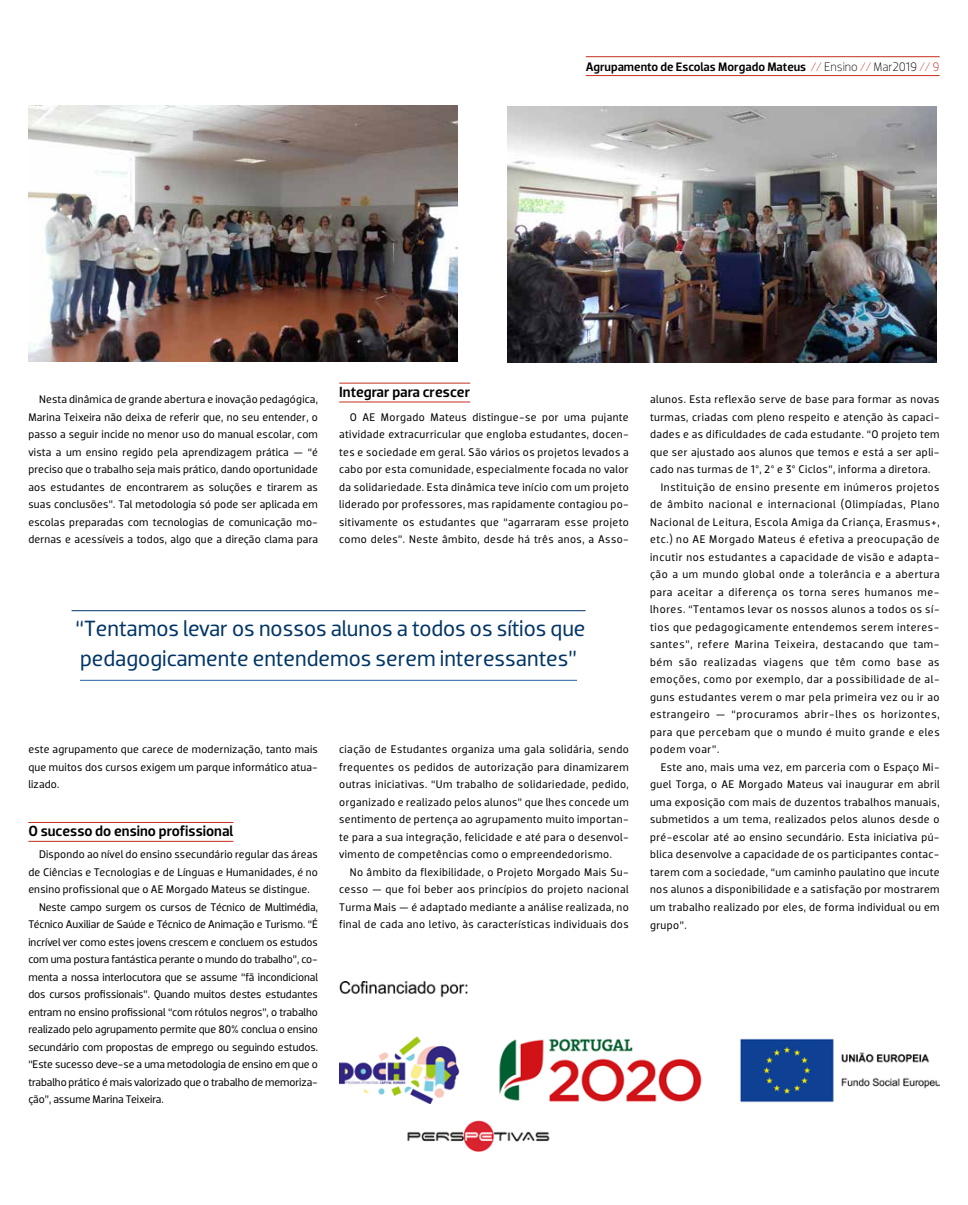
<style>
.page{position:relative;width:968px;height:1205px;background:#fff}
.page>*{position:absolute;margin:0;border:0;box-sizing:border-box;transform-origin:0 0}
.t1{font:22.5px/30px "Dobra";color:#003566}
.t2{font:500 15px "Dobra";color:#000}
.t3{font:500 12.5px "Dobra";color:#000}
.t4{font:11.25px/17.5px "Dobra";letter-spacing:.035em;color:#000;text-align:justify}
.t5{font:11.25px "Dobra";letter-spacing:.06em;color:#000}
.t6{font:11.25px "Dobra";color:#000}
.t7{font:11.25px "Dobra";letter-spacing:-.005em;color:#000}
.t8{font:11.25px "Dobra";letter-spacing:.055em;color:#000}
.s1{font-weight:300;color:#c32f1f}
.s2{font-weight:300}
</style>
<div class="page">
<hr style="left:585px;top:75px;width:354px;height:1px;background:#c32f1f">
<hr style="left:585px;top:56px;width:354px;height:1px;background:#c32f1f">
<img style="left:407px;top:1121px;width:143px;height:31px">
<hr style="left:28px;top:841px;width:205px;height:1px;background:#c32f1f">
<hr style="left:28px;top:822px;width:205px;height:1px;background:#c32f1f">
<hr style="left:339px;top:402px;width:131px;height:1px;background:#c32f1f">
<hr style="left:339px;top:383px;width:131px;height:1px;background:#c32f1f">
<img style="left:339px;top:981px;width:600px;height:122px">
<img style="left:28px;top:106px;width:429px;height:256px">
<img style="left:507px;top:106px;width:429px;height:257px">
<hr style="left:72px;top:610px;width:513px;height:1px;background:#003566">
<hr style="left:80px;top:680px;width:497px;height:1px;background:#2363a3">
<p class="t3" style="left:585px;top:59px;width:355px">Agrupamento de Escolas Morgado Mateus <span class="s1">//</span> <span class="s2">Ensino</span> <span class="s1">//</span> <span class="s2">Mar2019</span> <span class="s1">// 9</span></p>
<p class="t4" style="left:28px;top:391px;width:291px;text-indent:11px">Nesta dinâmica de grande abertura e inovação pedagógica, Marina Teixeira não deixa de referir que, no seu entender, o passo a seguir incide no menor uso do manual escolar, com vista a um ensino regido pela aprendizagem prática — “é preciso que o trabalho seja mais prático, dando oportunidade aos estudantes de encontrarem as soluções e tirarem as suas conclusões”. Tal metodologia só pode ser aplicada em escolas preparadas com tecnologias de comunicação mo&shy;dernas e acessíveis a todos, algo que a direção clama para</p>
<h2 class="t2" style="left:339px;top:383px;width:132px">Integrar para crescer</h2>
<p class="t4" style="left:339px;top:408px;width:291px;text-indent:11px">O AE Morgado Mateus distingue-se por uma pujante atividade extracurricular que engloba estudantes, docen&shy;tes e sociedade em geral. São vários os projetos levados a cabo por esta comunidade, especialmente focada no valor da solidariedade. Esta dinâmica teve início com um projeto liderado por professores, mas rapidamente contagiou po&shy;sitivamente os estudantes que “agarraram esse projeto como deles”. Neste âmbito, desde há três anos, a Asso-</p>
<h1 class="t1" style="left:76px;top:613px;width:511px">“Tentamos levar os nossos alunos a todos os sítios que pedagogicamente entendemos serem interessantes”</h1>
<p class="t4" style="left:28px;top:741px;width:291px">este agrupamento que carece de modernização, tanto mais que muitos dos cursos exigem um parque informático atua&shy;lizado.</p>
<h2 class="t2" style="left:28px;top:822px;width:206px">O sucesso do ensino profissional</h2>
<p class="t4" style="left:39px;top:846px;width:280px">Dispondo ao nível do ensino ssecundário regular das áreas</p>
<p class="t4" style="left:28px;top:863px;width:291px">de Ciências e Tecnologias e de Línguas e Humanidades, é no</p>
<p class="t4" style="left:28px;top:881px;width:283px">ensino profissional que o AE Morgado Mateus se distingue.</p>
<p class="t6" style="left:39px;top:900px;width:280px">Neste campo surgem os cursos de Técnico de Multimédia,</p>
<p class="t6" style="left:28px;top:918px;width:291px">Técnico Auxiliar de Saúde e Técnico de Animação e Turismo. “É</p>
<p class="t7" style="left:28px;top:935px;width:291px">incrível ver como estes jovens crescem e concluem os estudos</p>
<p class="t6" style="left:28px;top:953px;width:291px">com uma postura fantástica perante o mundo do trabalho”, co-</p>
<p class="t6" style="left:28px;top:970px;width:291px">menta a nossa interlocutora que se assume “fã incondicional</p>
<p class="t6" style="left:28px;top:988px;width:291px">dos cursos profissionais”. Quando muitos destes estudantes</p>
<p class="t7" style="left:28px;top:1005px;width:291px">entram no ensino profissional “com rótulos negros”, o trabalho</p>
<p class="t6" style="left:28px;top:1023px;width:291px">realizado pelo agrupamento permite que 80% conclua o ensino</p>
<p class="t6" style="left:28px;top:1040px;width:291px">secundário com propostas de emprego ou seguindo estudos.</p>
<p class="t6" style="left:28px;top:1058px;width:291px">“Este sucesso deve-se a uma metodologia de ensino em que o</p>
<p class="t6" style="left:28px;top:1075px;width:291px">trabalho prático é mais valorizado que o trabalho de memoriza-</p>
<p class="t6" style="left:28px;top:1093px;width:137px">ção”, assume Marina Teixeira.</p>
<p class="t4" style="left:339px;top:741px;width:291px">ciação de Estudantes organiza uma gala solidária, sendo frequentes os pedidos de autorização para dinamizarem outras iniciativas. “Um trabalho de solidariedade, pedido, organizado e realizado pelos alunos” que lhes concede um sentimento de pertença ao agrupamento muito importan&shy;te para a sua integração, felicidade e até para o desenvol&shy;vimento de competências como o empreendedorismo.</p>
<p class="t4" style="left:339px;top:863px;width:291px;text-indent:11px">No âmbito da flexibilidade, o Projeto Morgado Mais Su&shy;cesso — que foi beber aos princípios do projeto nacional Turma Mais — é adaptado mediante a análise realizada, no final de cada ano letivo, às características individuais dos</p>
<p class="t4" style="left:650px;top:391px;width:291px">alunos. Esta reflexão serve de base para formar as novas</p>
<p class="t4" style="left:650px;top:408px;width:291px">turmas, criadas com pleno respeito e atenção às capaci-</p>
<p class="t4" style="left:650px;top:426px;width:291px">dades e as dificuldades de cada estudante. “O projeto tem</p>
<p class="t4" style="left:650px;top:443px;width:291px">que ser ajustado aos alunos que temos e está a ser apli-</p>
<p class="t4" style="left:650px;top:461px;width:282px">cado nas turmas de 1º, 2º e 3º Ciclos”, informa a diretora.</p>
<p class="t5" style="left:660px;top:480px;width:280px">Instituição de ensino presente em inúmeros projetos</p>
<p class="t5" style="left:650px;top:498px;width:291px">de âmbito nacional e internacional (Olimpíadas, Plano</p>
<p class="t5" style="left:650px;top:515px;width:291px">Nacional de Leitura, Escola Amiga da Criança, Erasmus+,</p>
<p class="t8" style="left:650px;top:533px;width:291px">etc.) no AE Morgado Mateus é efetiva a preocupação de</p>
<p class="t5" style="left:650px;top:550px;width:291px">incutir nos estudantes a capacidade de visão e adapta-</p>
<p class="t5" style="left:650px;top:568px;width:291px">ção a um mundo global onde a tolerância e a abertura</p>
<p class="t5" style="left:650px;top:585px;width:291px">para aceitar a diferença os torna seres humanos me-</p>
<p class="t5" style="left:650px;top:603px;width:291px">lhores. “Tentamos levar os nossos alunos a todos os sí-</p>
<p class="t5" style="left:650px;top:620px;width:291px">tios que pedagogicamente entendemos serem interes-</p>
<p class="t8" style="left:650px;top:638px;width:291px">santes”, refere Marina Teixeira, destacando que tam-</p>
<p class="t5" style="left:650px;top:655px;width:291px">bém são realizadas viagens que têm como base as</p>
<p class="t5" style="left:650px;top:673px;width:291px">emoções, como por exemplo, dar a possibilidade de al-</p>
<p class="t5" style="left:650px;top:690px;width:291px">guns estudantes verem o mar pela primeira vez ou ir ao</p>
<p class="t5" style="left:650px;top:708px;width:291px">estrangeiro — “procuramos abrir-lhes os horizontes,</p>
<p class="t5" style="left:650px;top:725px;width:291px">para que percebam que o mundo é muito grande e eles</p>
<p class="t5" style="left:650px;top:743px;width:71px">podem voar”.</p>
<p class="t4" style="left:660px;top:758px;width:280px">Este ano, mais uma vez, em parceria com o Espaço Mi-</p>
<p class="t4" style="left:650px;top:776px;width:291px">guel Torga, o AE Morgado Mateus vai inaugurar em abril</p>
<p class="t4" style="left:650px;top:793px;width:291px">uma exposição com mais de duzentos trabalhos manuais,</p>
<p class="t4" style="left:650px;top:811px;width:291px">submetidos a um tema, realizados pelos alunos desde o</p>
<p class="t4" style="left:650px;top:828px;width:291px">pré-escolar até ao ensino secundário. Esta iniciativa pú-</p>
<p class="t4" style="left:650px;top:846px;width:291px">blica desenvolve a capacidade de os participantes contac-</p>
<p class="t4" style="left:650px;top:863px;width:291px">tarem com a sociedade, “um caminho paulatino que incute</p>
<p class="t4" style="left:650px;top:881px;width:291px">nos alunos a disponibilidade e a satisfação por mostrarem</p>
<p class="t4" style="left:650px;top:898px;width:291px">um trabalho realizado por eles, de forma individual ou em</p>
<p class="t4" style="left:650px;top:916px;width:38px">grupo”.</p>
</div>
